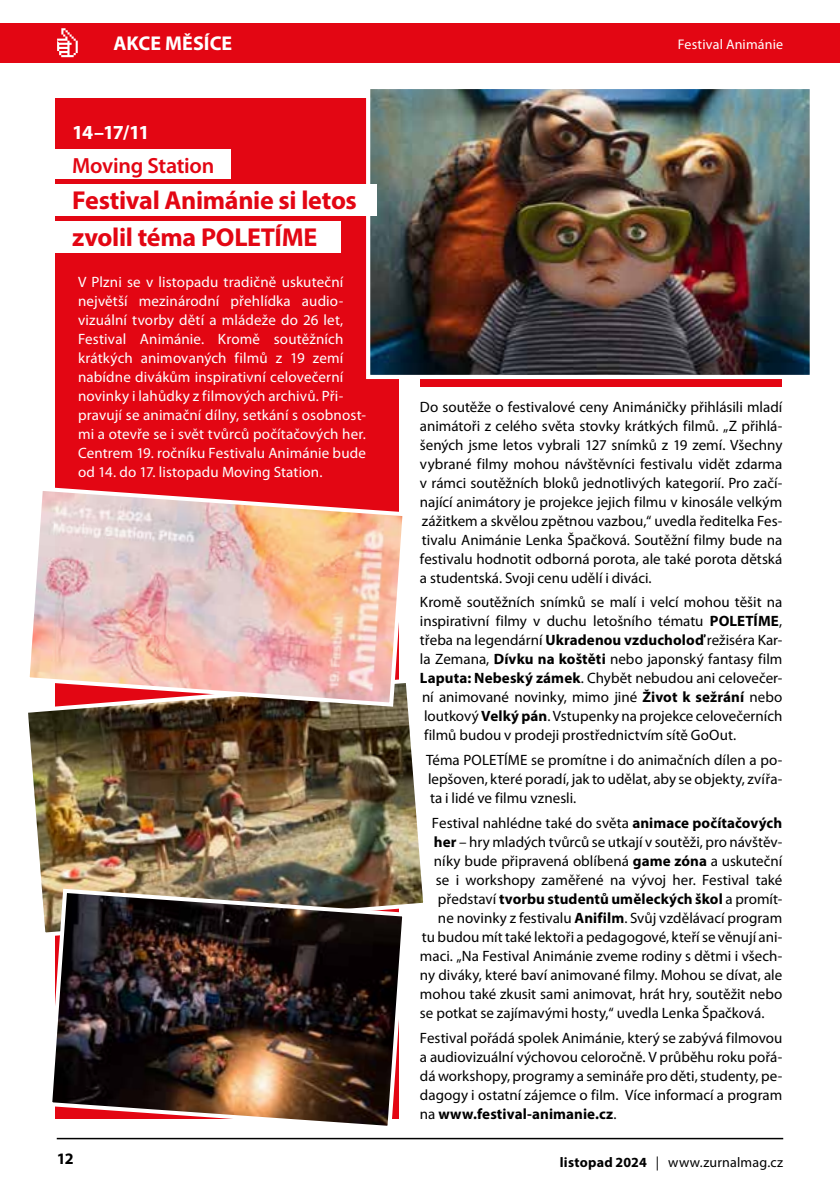
<style>
.page{position:relative;width:840px;height:1191px;background:#fff}
.page>*{position:absolute;margin:0;border:0;box-sizing:border-box;transform-origin:0 0}
.t1{font:700 26px/37.6px "Myriad Pro";letter-spacing:-.015em;color:#e30613}
.t2{font:600 22px "Myriad Pro";letter-spacing:-.015em;color:#e30613}
.t3{font:700 20px "Myriad Pro";color:#fff}
.t4{font:700 16px "Myriad Pro";color:#000}
.t5{font:15px/19px "Myriad Pro";color:#000;text-align:justify}
.t6{font:15px/19px "Myriad Pro";letter-spacing:.01em;color:#fff}
.t7{font:700 15px "Myriad Pro";letter-spacing:.01em;color:#000}
.t8{font:14px "Myriad Pro";letter-spacing:.01em;color:#000}
.t9{font:14px "Myriad Pro";letter-spacing:.01em;color:#fff}
.s1{font-weight:700}
.s2{font-weight:400}
</style>
<div class="page">
<hr style="left:57px;top:1137px;width:725px;height:2px;background:#000">
<div style="left:0;top:23px;width:839px;height:39px;background:#e30613"></div>
<svg style="left:57px;top:28px;width:21px;height:29px"></svg>
<div style="left:56px;top:98px;width:343px;height:1020px;background:#e30613"></div>
<div style="left:420px;top:98px;width:361px;height:289px;background:#e30613"></div>
<img style="left:371px;top:90px;width:437px;height:284px">
<div style="left:366px;top:85px;width:447px;height:294px;border:4px solid #fff"></div>
<img style="left:28px;top:709px;width:396px;height:224px">
<div style="left:33px;top:185px;width:343px;height:31px;background:#fff"></div>
<div style="left:37px;top:222px;width:303px;height:31px;background:#fff"></div>
<div style="left:34px;top:149px;width:197px;height:30px;background:#fff"></div>
<img style="left:29px;top:484px;width:379px;height:225px">
<img style="left:46px;top:886px;width:362px;height:240px">
<h3 class="t3" style="left:113px;top:30px;width:120px">AKCE MĚSÍCE</h3>
<p class="t9" style="left:677px;top:35px;width:107px">Festival Animánie</p>
<h3 class="t3" style="left:72px;top:119px;width:79px">14–17/11</h3>
<h2 class="t2" style="left:72px;top:151px;width:143px">Moving Station</h2>
<h1 class="t1" style="left:72px;top:180px;width:286px">Festival Animánie si letos zvolil téma POLETÍME</h1>
<p class="t6" style="left:78px;top:272px;width:289px">V Plzni se v listopadu tradičně uskuteční největší mezinárodní přehlídka audio&shy;vizuální tvorby dětí a mládeže do 26 let, Festival Animánie. Kromě soutěžních krátkých animovaných filmů z 19 zemí nabídne divákům inspirativní celovečerní novinky i lahůdky z filmových archivů. Při&shy;pravují se animační dílny, setkání s osobnost&shy;mi a otevře se i svět tvůrců počítačových her.<br>Centrem 19. ročníku Festivalu Animánie bude od 14. do 17. listopadu Moving Station.</p>
<p class="t5" style="left:420px;top:397px;width:364px">Do soutěže o festivalové ceny Animáničky přihlásili mladí animátoři z celého světa stovky krátkých filmů. „Z přihlá&shy;šených jsme letos vybrali 127 snímků z 19 zemí. Všechny vybrané filmy mohou návštěvníci festivalu vidět zdarma v rámci soutěžních bloků jednotlivých kategorií. Pro začí&shy;nající animátory je projekce jejich filmu v kinosále velkým zážitkem a skvělou zpětnou vazbou,“ uvedla ředitelka Fes&shy;tivalu Animánie Lenka Špačková. Soutěžní filmy bude na festivalu hodnotit odborná porota, ale také porota dětská a studentská. Svoji cenu udělí i diváci.</p>
<p class="t5" style="left:420px;top:592px;width:364px">Kromě soutěžních snímků se malí i velcí mohou těšit na inspirativní filmy v duchu letošního tématu <span class="s1">POLETÍME</span>, třeba na legendární <span class="s1">Ukradenou vzducholoď</span> režiséra Kar&shy;la Zemana, <span class="s1">Dívku na koštěti</span> nebo japonský fantasy film <span class="s1">Laputa: Nebeský zámek</span>. Chybět nebudou ani celovečer&shy;ní animované novinky, mimo jiné <span class="s1">Život k sežrání</span> nebo loutkový <span class="s1">Velký pán</span>. Vstupenky na projekce celovečerních filmů budou v prodeji prostřednictvím sítě GoOut.</p>
<p class="t5" style="left:426px;top:750px;width:357px">Téma POLETÍME se promítne i do animačních dílen a po&shy;lepšoven, které poradí, jak to udělat, aby se objekty, zvířa&shy;ta i lidé ve filmu vznesli.</p>
<p class="t5" style="left:432px;top:813px;width:351px">Festival nahlédne také do světa <span class="s1">animace počítačových</span></p>
<p class="t5" style="left:434px;top:832px;width:349px"><span class="s1">her</span> – hry mladých tvůrců se utkají v soutěži, pro návštěv-</p>
<p class="t5" style="left:434px;top:851px;width:349px">níky bude připravená oblíbená <span class="s1">game zóna</span> a uskuteční</p>
<p class="t5" style="left:436px;top:870px;width:347px">se i workshopy zaměřené na vývoj her. Festival také</p>
<p class="t7" style="left:437px;top:889px;width:345px"><span class="s2">představí</span> tvorbu studentů uměleckých škol <span class="s2">a promít-</span></p>
<p class="t5" style="left:437px;top:908px;width:345px">ne novinky z festivalu <span class="s1">Anifilm</span>. Svůj vzdělávací program</p>
<p class="t5" style="left:421px;top:927px;width:361px">tu budou mít také lektoři a pedagogové, kteří se věnují ani-</p>
<p class="t5" style="left:419px;top:946px;width:363px">maci. „Na Festival Animánie zveme rodiny s dětmi i všech-</p>
<p class="t5" style="left:419px;top:965px;width:363px">ny diváky, které baví animované filmy. Mohou se dívat, ale</p>
<p class="t5" style="left:419px;top:984px;width:363px">mohou také zkusit sami animovat, hrát hry, soutěžit nebo</p>
<p class="t5" style="left:419px;top:1003px;width:346px">se potkat se zajímavými hosty,“ uvedla Lenka Špačková.</p>
<p class="t5" style="left:419px;top:1027px;width:364px">Festival pořádá spolek Animánie, který se zabývá filmovou a audiovizuální výchovou celoročně. V průběhu roku pořá&shy;dá workshopy, programy a semináře pro děti, studenty, pe&shy;dagogy i ostatní zájemce o film. Více informací a program na <span class="s1">www.festival-animanie.cz</span>.</p>
<p class="t4" style="left:57px;top:1148px;width:19px">12</p>
<p class="t8" style="left:559px;top:1153px;width:225px"><span class="s1">listopad 2024</span> | www.zurnalmag.cz</p>
</div>
